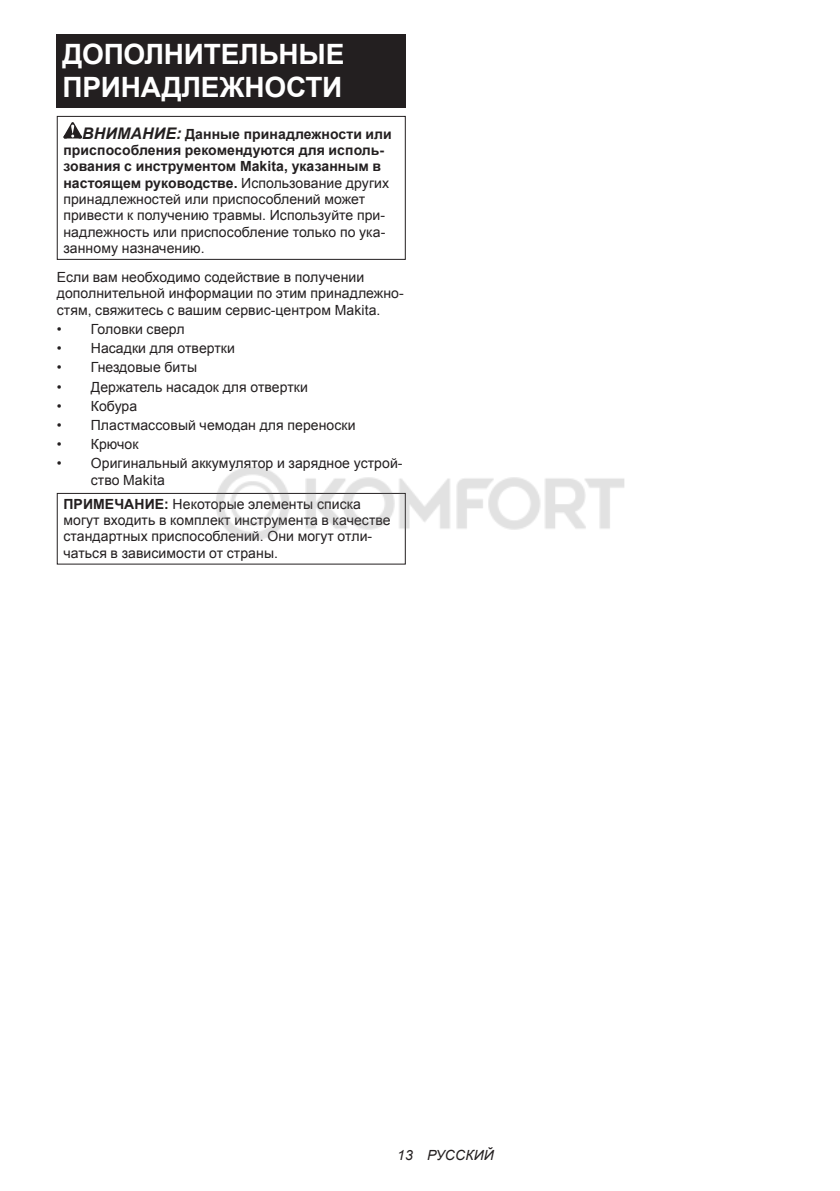
<style>
.page{position:relative;width:840px;height:1191px;background:#fff}
.page>*{position:absolute;margin:0;border:0;box-sizing:border-box;transform-origin:0 0}
.t1{font:700 28px/32.8px "Arial";letter-spacing:-.01em;color:#fff}
.t2{font:14px/16.4px "Arial";letter-spacing:.005em;color:#231f20}
.t3{font:italic 14px "Arial";letter-spacing:.005em;color:#231f20}
.s1{font-weight:700;font-style:italic;font-size:16px}
.s2{font-weight:700}
</style>
<div class="page">
<div style="left:57px;top:34px;width:348px;height:74px;background:#231f20"></div>
<svg style="left:63px;top:122px;width:19px;height:16px"></svg>
<div style="left:57px;top:116px;width:348px;height:144px;border:1px solid #231f20"></div>
<div style="left:57px;top:493px;width:348px;height:71px;border:1px solid #231f20"></div>
<img style="left:210px;top:467px;width:415px;height:82px">
<h1 class="t1" style="left:62px;top:38px;width:283px">ДОПОЛНИТЕЛЬНЫЕ<br>ПРИНАДЛЕЖНОСТИ</h1>
<p class="t2" style="left:63px;top:125px;width:330px;text-indent:19px"><span class="s1">ВНИМАНИЕ:</span> <span class="s2">Данные принадлежности или приспособления рекомендуются для исполь&shy;зования с инструментом Makita, указанным в настоящем руководстве.</span> Использование других принадлежностей или приспособлений может привести к получению травмы. Используйте при&shy;надлежность или приспособление только по ука&shy;занному назначению.</p>
<p class="t2" style="left:57px;top:269px;width:348px">Если вам необходимо содействие в получении дополнительной информации по этим принадлежно&shy;стям, свяжитесь с вашим сервис-центром Makita.</p>
<p class="t2" style="left:57px;top:321px;width:129px">• Головки сверл</p>
<p class="t2" style="left:57px;top:340px;width:180px">• Насадки для отвертки</p>
<p class="t2" style="left:57px;top:359px;width:142px">• Гнездовые биты</p>
<p class="t2" style="left:57px;top:378px;width:252px">• Держатель насадок для отвертки</p>
<p class="t2" style="left:57px;top:398px;width:82px">• Кобура</p>
<p class="t2" style="left:57px;top:417px;width:300px">• Пластмассовый чемодан для переноски</p>
<p class="t2" style="left:57px;top:436px;width:83px">• Крючок</p>
<p class="t2" style="left:91px;top:455px;width:313px;text-indent:-34px">• Оригинальный аккумулятор и зарядное устрой&shy;ство Makita</p>
<p class="t2" style="left:63px;top:496px;width:328px"><span class="s2">ПРИМЕЧАНИЕ:</span> Некоторые элементы списка могут входить в комплект инструмента в качестве стандартных приспособлений. Они могут отли&shy;чаться в зависимости от страны.</p>
<p class="t3" style="left:397px;top:1146px;width:98px">13 РУССКИЙ</p>
</div>
